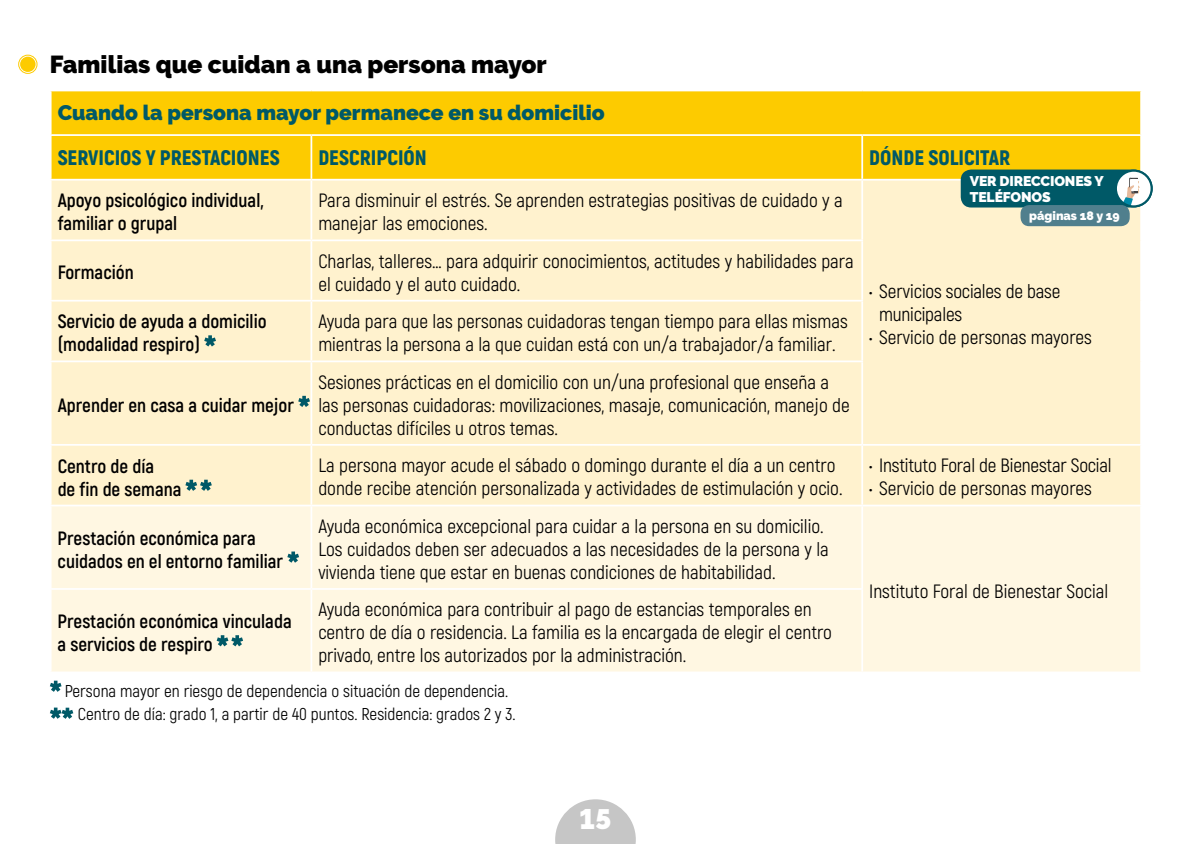
<style>
.page{position:relative;width:1191px;height:844px;background:#fff}
.page>*{position:absolute;margin:0;border:0;box-sizing:border-box;transform-origin:0 0}
.t1{font:900 28px "Raleway";color:#fff}
.t2{font:900 24.5px "Raleway";color:#000}
.t3{font:900 21px "Akrobat";color:#005967}
.t4{font:900 21px "Raleway";color:#005967}
.t5{font:19.25px/23.1px "Akrobat";color:#000}
.t6{font:700 19.25px/23.1px "Akrobat";color:#000}
.t7{font:17.15px/23.3px "Akrobat";color:#000}
.t8{font:900 14px/15.8px "Raleway";letter-spacing:-.01em;color:#fff}
.t9{font:900 12.25px "Raleway";color:#fff}
</style>
<div class="page">
<svg style="left:555px;top:799px;width:81px;height:44px"></svg>
<div style="left:20px;top:57px;width:16px;height:15px;background:#fdcb00;border-radius:50%"></div>
<div style="left:18px;top:55px;width:19px;height:19px;border:1px solid #fdcb00;border-radius:50%"></div>
<div style="left:21px;top:58px;width:13px;height:13px;border:1px solid #fdcb00;border-radius:50%"></div>
<div style="left:52px;top:91px;width:1088px;height:88px;background:#fdcb00"></div>
<div style="left:52px;top:180px;width:1088px;height:324px;background:#fff2ce"></div>
<div style="left:52px;top:506px;width:1088px;height:165px;background:#fff7e2"></div>
<hr style="left:50px;top:134px;width:261px;height:2px;background:#fff">
<hr style="left:311px;top:134px;width:551px;height:2px;background:#fff">
<hr style="left:310px;top:136px;width:2px;height:43px;background:#fff">
<hr style="left:862px;top:134px;width:280px;height:2px;background:#fff">
<hr style="left:861px;top:136px;width:2px;height:43px;background:#fff">
<hr style="left:310px;top:241px;width:2px;height:59px;background:#fff">
<hr style="left:861px;top:241px;width:2px;height:59px;background:#fff">
<hr style="left:50px;top:300px;width:261px;height:1px;background:#fff">
<hr style="left:311px;top:300px;width:552px;height:1px;background:#fff">
<hr style="left:310px;top:301px;width:2px;height:59px;background:#fff">
<hr style="left:861px;top:301px;width:2px;height:59px;background:#fff">
<hr style="left:50px;top:360px;width:261px;height:2px;background:#fff">
<hr style="left:311px;top:360px;width:552px;height:2px;background:#fff">
<hr style="left:310px;top:362px;width:2px;height:82px;background:#fff">
<hr style="left:861px;top:362px;width:2px;height:82px;background:#fff">
<hr style="left:50px;top:444px;width:261px;height:1px;background:#fff">
<hr style="left:311px;top:444px;width:551px;height:1px;background:#fff">
<hr style="left:310px;top:445px;width:2px;height:59px;background:#fff">
<hr style="left:862px;top:444px;width:280px;height:1px;background:#fff">
<hr style="left:861px;top:445px;width:2px;height:59px;background:#fff">
<hr style="left:310px;top:506px;width:2px;height:82px;background:#fff">
<hr style="left:861px;top:506px;width:2px;height:82px;background:#fff">
<hr style="left:50px;top:588px;width:261px;height:1px;background:#fff">
<hr style="left:311px;top:588px;width:552px;height:1px;background:#fff">
<hr style="left:310px;top:589px;width:2px;height:82px;background:#fff">
<hr style="left:861px;top:589px;width:2px;height:82px;background:#fff">
<hr style="left:310px;top:180px;width:2px;height:59px;background:#fff">
<hr style="left:861px;top:180px;width:2px;height:59px;background:#fff">
<hr style="left:311px;top:239px;width:552px;height:2px;background:#fff">
<hr style="left:50px;top:239px;width:261px;height:2px;background:#fff">
<svg style="left:50px;top:707px;width:23px;height:11px"></svg>
<svg style="left:204px;top:335px;width:12px;height:11px"></svg>
<svg style="left:298px;top:396px;width:12px;height:11px"></svg>
<svg style="left:185px;top:479px;width:27px;height:11px"></svg>
<svg style="left:287px;top:551px;width:12px;height:11px"></svg>
<svg style="left:217px;top:635px;width:26px;height:11px"></svg>
<svg style="left:50px;top:680px;width:12px;height:11px"></svg>
<div style="left:1020px;top:205px;width:109px;height:21px;background:#507f8d;border-radius:9px"></div>
<svg style="left:960px;top:169px;width:192px;height:38px;background:#287179"></svg>
<div style="left:1114px;top:169px;width:38px;height:38px;border:2px solid #005967;border-radius:50%"></div>
<p class="t2" style="left:50px;top:50px;width:498px">Familias que cuidan a una persona mayor</p>
<p class="t4" style="left:58px;top:101px;width:548px">Cuando la persona mayor permanece en su domicilio</p>
<p class="t3" style="left:58px;top:144px;width:223px">SERVICIOS Y PRESTACIONES</p>
<p class="t3" style="left:318px;top:144px;width:110px">DESCRIPCIÓN</p>
<p class="t3" style="left:869px;top:144px;width:143px">DÓNDE SOLICITAR</p>
<p class="t6" style="left:58px;top:189px;width:207px">Apoyo psicológico individual, familiar o grupal</p>
<p class="t5" style="left:318px;top:189px;width:526px">Para disminuir el estrés. Se aprenden estrategias positivas de cuidado y a manejar las emociones.</p>
<p class="t8" style="left:969px;top:173px;width:136px">VER DIRECCIONES Y<br>TELÉFONOS</p>
<p class="t9" style="left:1029px;top:208px;width:92px">páginas 18 y 19</p>
<p class="t6" style="left:58px;top:261px;width:78px">Formación</p>
<p class="t5" style="left:318px;top:249px;width:537px">Charlas, talleres… para adquirir conocimientos, actitudes y habilidades para el cuidado y el auto cuidado.</p>
<p class="t6" style="left:58px;top:310px;width:210px">Servicio de ayuda a domicilio (modalidad respiro)</p>
<p class="t5" style="left:318px;top:310px;width:531px">Ayuda para que las personas cuidadoras tengan tiempo para ellas mismas mientras la persona a la que cuidan está con un/a trabajador/a familiar.</p>
<p class="t6" style="left:58px;top:393px;width:238px">Aprender en casa a cuidar mejor</p>
<p class="t5" style="left:318px;top:370px;width:533px">Sesiones prácticas en el domicilio con un/una profesional que enseña a las personas cuidadoras: movilizaciones, masaje, comunicación, manejo de conductas difíciles u otros temas.</p>
<p class="t5" style="left:879px;top:279px;width:183px;text-indent:-10px">• Servicios sociales de base municipales</p>
<p class="t5" style="left:869px;top:326px;width:224px">• Servicio de personas mayores</p>
<p class="t6" style="left:58px;top:454px;width:125px">Centro de día<br>de fin de semana</p>
<p class="t5" style="left:318px;top:454px;width:526px">La persona mayor acude el sábado o domingo durante el día a un centro donde recibe atención personalizada y actividades de estimulación y ocio.</p>
<p class="t5" style="left:869px;top:454px;width:244px">• Instituto Foral de Bienestar Social</p>
<p class="t5" style="left:869px;top:477px;width:224px">• Servicio de personas mayores</p>
<p class="t6" style="left:58px;top:526px;width:227px">Prestación económica para cuidados en el entorno familiar</p>
<p class="t5" style="left:318px;top:514px;width:512px">Ayuda económica excepcional para cuidar a la persona en su domicilio.<br>Los cuidados deben ser adecuados a las necesidades de la persona y la vivienda tiene que estar en buenas condiciones de habitabilidad.</p>
<p class="t6" style="left:58px;top:609px;width:236px">Prestación económica vinculada a servicios de respiro</p>
<p class="t5" style="left:318px;top:597px;width:515px">Ayuda económica para contribuir al pago de estancias temporales en centro de día o residencia. La familia es la encargada de elegir el centro privado, entre los autorizados por la administración.</p>
<p class="t7" style="left:78px;top:679px;width:439px;text-indent:-13px">Persona mayor en riesgo de dependencia o situación de dependencia.<br>Centro de día: grado 1, a partir de 40 puntos. Residencia: grados 2 y 3.</p>
<h1 class="t1" style="left:579px;top:802px;width:33px">15</h1>
<p class="t5" style="left:869px;top:579px;width:241px">Instituto Foral de Bienestar Social</p>
</div>
